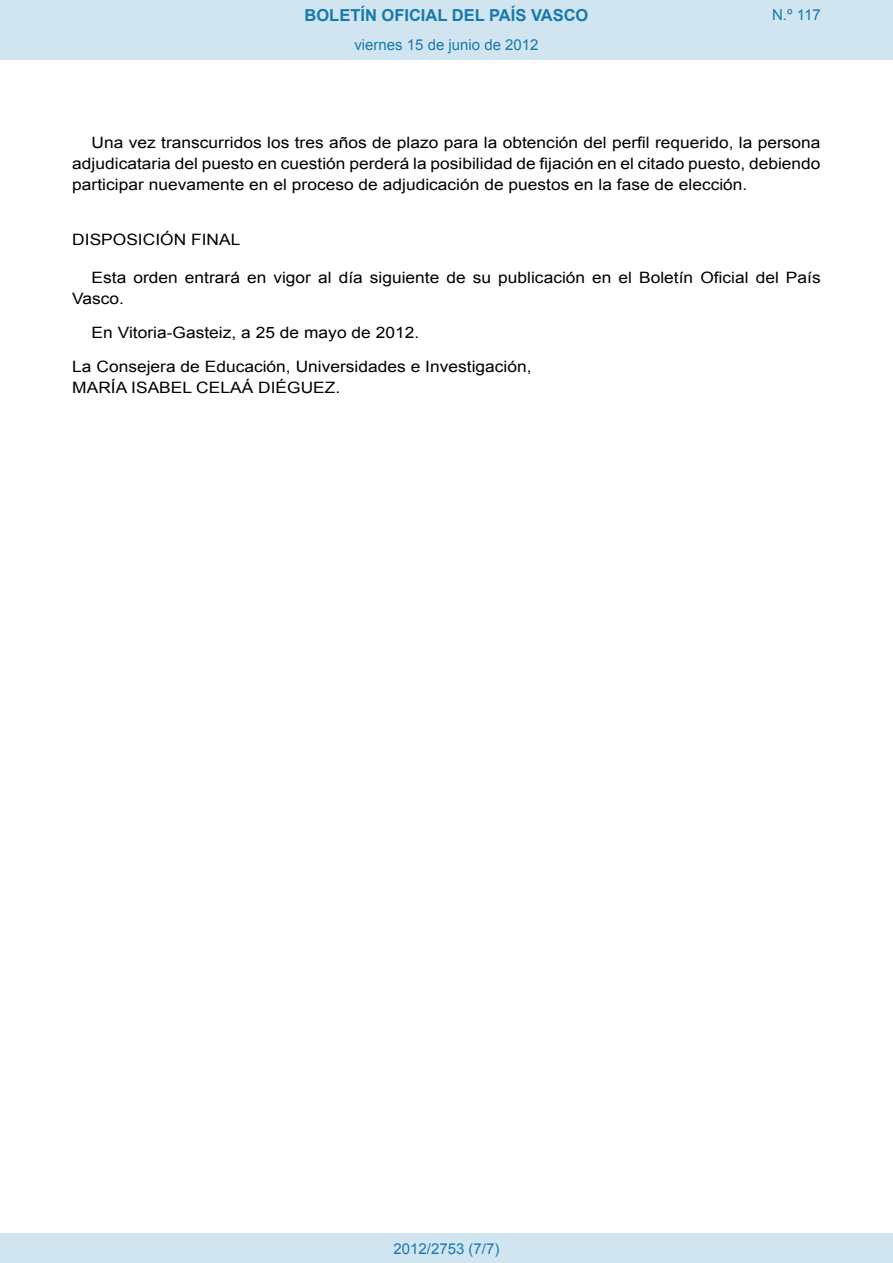
<style>
.page{position:relative;width:893px;height:1263px;background:#fff}
.page>*{position:absolute;margin:0;border:0;box-sizing:border-box;transform-origin:0 0}
.t1{font:700 16.5px "Arial";color:#1879ad}
.BOPVDetalle{font:15.6px/21px "Arial";color:#000;text-align:justify;scale:1.11 1}
.BOPVFirmaPuesto{font:15.6px "Arial";color:#000;scale:1.11 1}
.BOPVFirmaLugFec{font:15.6px "Arial";color:#000;scale:1.11 1}
.BOPVFirmaNombre{font:15.6px "Arial";color:#000;scale:1.11 1}
.BOPVDisposicion{font:15.6px "Arial";color:#000;scale:1.11 1}
.Paginacion_Centro{font:15px "Arial";color:#1879ad}
</style>
<div class="page">
<div style="left:0;top:0;width:893px;height:60px;background:#d0e5f0"></div>
<div style="left:0;top:1233px;width:893px;height:30px;background:#d0e5f0"></div>
<p class="t1" style="left:305px;top:4px;width:285px">BOLETÍN OFICIAL DEL PAÍS VASCO</p>
<p class="Paginacion_Centro" style="left:354px;top:35px;width:186px">viernes 15 de junio de 2012</p>
<p class="Paginacion_Centro" style="left:772px;top:5px;width:50px">N.º 117</p>
<p class="BOPVDetalle" style="left:72px;top:132px;width:676px;text-indent:19px">Una vez transcurridos los tres años de plazo para la obtención del perfil requerido, la persona adjudicataria del puesto en cuestión perderá la posibilidad de fijación en el citado puesto, debiendo participar nuevamente en el proceso de adjudicación de puestos en la fase de elección.</p>
<p class="BOPVDisposicion" style="left:72px;top:229px;width:153px">DISPOSICIÓN FINAL</p>
<p class="BOPVDetalle" style="left:72px;top:267px;width:676px;text-indent:19px">Esta orden entrará en vigor al día siguiente de su publicación en el Boletín Oficial del País<br>Vasco.</p>
<p class="BOPVFirmaLugFec" style="left:92px;top:322px;width:297px">En Vitoria-Gasteiz, a 25 de mayo de 2012.</p>
<p class="BOPVFirmaPuesto" style="left:72px;top:356px;width:415px">La Consejera de Educación, Universidades e Investigación,</p>
<p class="BOPVFirmaNombre" style="left:72px;top:377px;width:243px">MARÍA ISABEL CELAÁ DIÉGUEZ.</p>
<p class="Paginacion_Centro" style="left:393px;top:1238px;width:107px">2012/2753 (7/7)</p>
</div>
